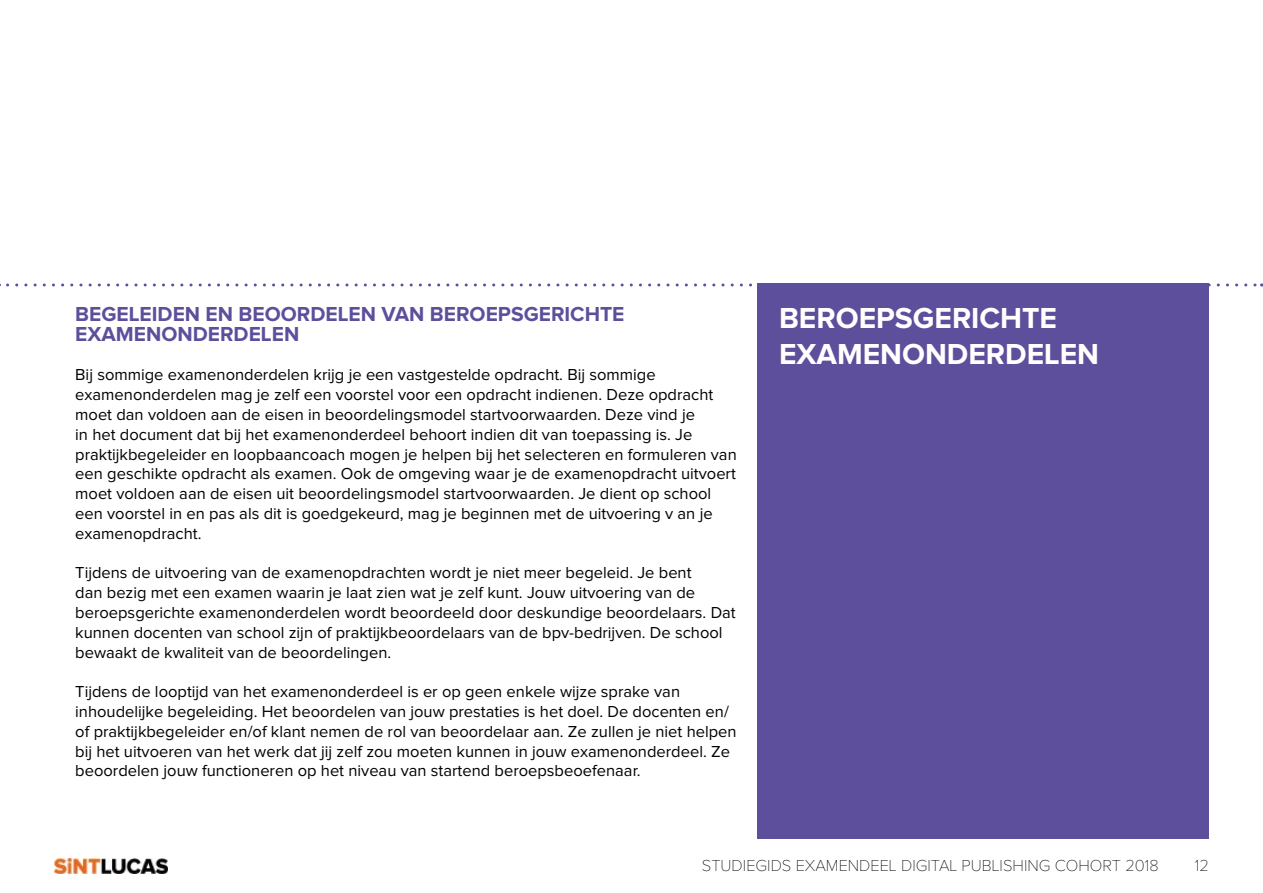
<style>
.page{position:relative;width:1263px;height:893px;background:#fff}
.page>*{position:absolute;margin:0;border:0;box-sizing:border-box;transform-origin:0 0}
.t1{font:700 30px/36px "Proxima Nova";color:#fff}
.t2{font:700 21px/19.5px "Proxima Nova";color:#5e4f9c}
.t3{font:16.5px/19.8px "Proxima Nova";color:#000}
.t4{font:100 16.5px "Proxima Nova";color:#000}
</style>
<div class="page">
<img style="left:54px;top:858px;width:114px;height:15px">
<div style="left:758px;top:283px;width:451px;height:556px;background:#5e4f9c"></div>
<svg style="left:8px;top:283px;width:1254px;height:3px"></svg>
<p class="t2" style="left:75px;top:305px;width:551px">BEGELEIDEN EN BEOORDELEN VAN BEROEPSGERICHTE<br>EXAMENONDERDELEN</p>
<p class="t3" style="left:75px;top:366px;width:663px">Bij sommige examenonderdelen krijg je een vastgestelde opdracht. Bij sommige examenonderdelen mag je zelf een voorstel voor een opdracht indienen. Deze opdracht moet dan voldoen aan de eisen in beoordelingsmodel startvoorwaarden. Deze vind je<br>in het document dat bij het examenonderdeel behoort indien dit van toepassing is. Je praktijkbegeleider en loopbaancoach mogen je helpen bij het selecteren en formuleren van een geschikte opdracht als examen. Ook de omgeving waar je de examenopdracht uitvoert moet voldoen aan de eisen uit beoordelingsmodel startvoorwaarden. Je dient op school een voorstel in en pas als dit is goedgekeurd, mag je beginnen met de uitvoering v an je examenopdracht.</p>
<p class="t3" style="left:75px;top:564px;width:662px">Tijdens de uitvoering van de examenopdrachten wordt je niet meer begeleid. Je bent<br>dan bezig met een examen waarin je laat zien wat je zelf kunt. Jouw uitvoering van de beroepsgerichte examenonderdelen wordt beoordeeld door deskundige beoordelaars. Dat kunnen docenten van school zijn of praktijkbeoordelaars van de bpv-bedrijven. De school bewaakt de kwaliteit van de beoordelingen.</p>
<p class="t3" style="left:75px;top:683px;width:663px">Tijdens de looptijd van het examenonderdeel is er op geen enkele wijze sprake van inhoudelijke begeleiding. Het beoordelen van jouw prestaties is het doel. De docenten en/ of praktijkbegeleider en/of klant nemen de rol van beoordelaar aan. Ze zullen je niet helpen bij het uitvoeren van het werk dat jij zelf zou moeten kunnen in jouw examenonderdeel. Ze beoordelen jouw functioneren op het niveau van startend beroepsbeoefenaar.</p>
<h1 class="t1" style="left:779px;top:302px;width:322px">BEROEPSGERICHTE<br>EXAMENONDERDELEN</h1>
<p class="t4" style="left:702px;top:858px;width:458px">STUDIEGIDS EXAMENDEEL DIGITAL PUBLISHING COHORT 2018</p>
<p class="t4" style="left:1195px;top:858px;width:16px">12</p>
</div>
